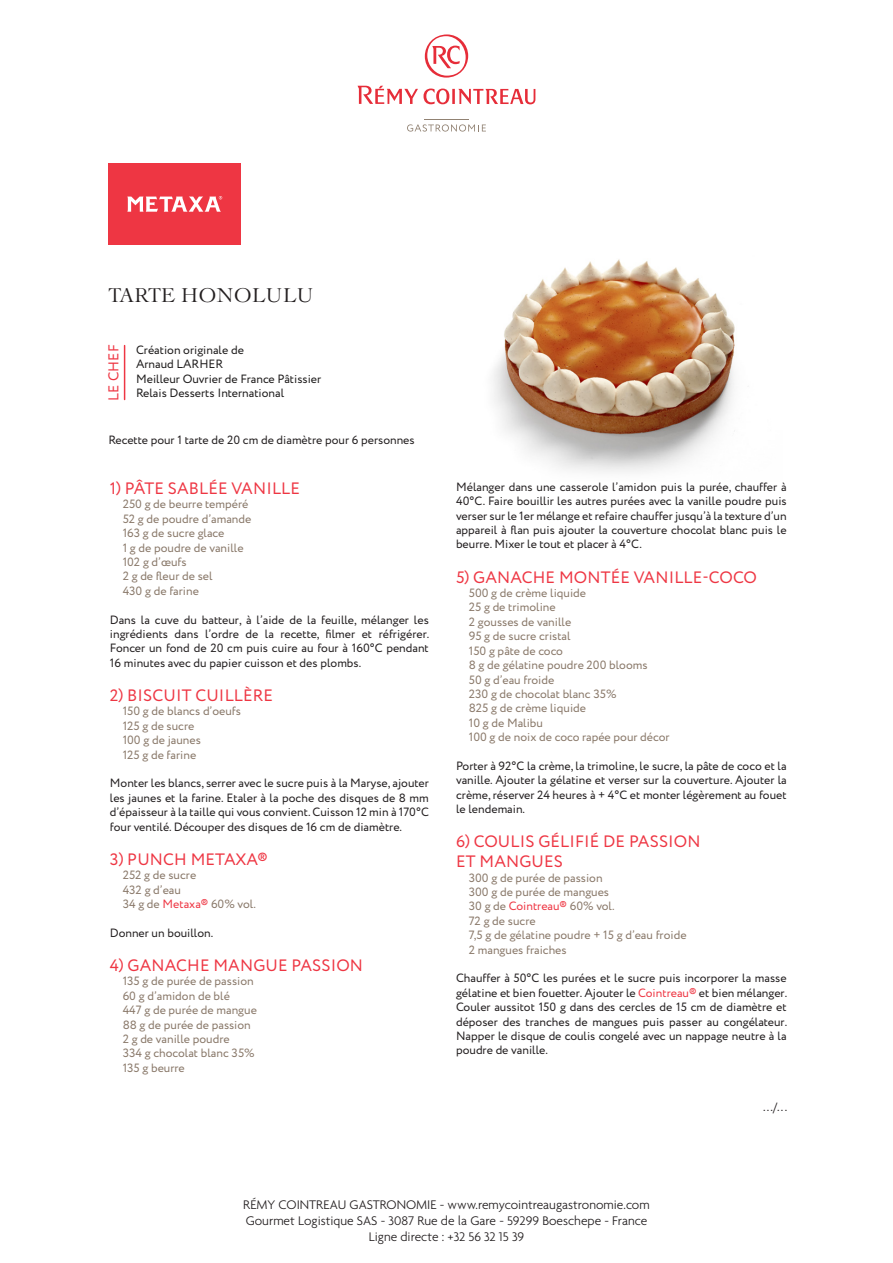
<style>
.page{position:relative;width:893px;height:1263px;background:#fff}
.page>*{position:absolute;margin:0;border:0;box-sizing:border-box;transform-origin:0 0}
.TITRE_RECETTE{font:19.5px "Le Cochin BQ";letter-spacing:.01em;color:#231f20}
.TITRE_PARAGRAPHE{font:16.5px "Circe";letter-spacing:.01em;color:#ee3643}
.t1{font:14.25px "Circe";letter-spacing:.01em;color:#ee3643}
.t2{font:300 13.5px/16.2px "Agenda";color:#231f20;text-align:center}
.TEXTE{font:12px/14.4px "Circe";color:#231f20;text-align:justify}
.INGREDIENTS{font:12px "Circe";color:#897869}
.CHEF{font:12px "Circe";color:#1e1c1c}
.s1{color:#ee3643}
</style>
<div class="page">
<svg style="left:358px;top:86px;width:177px;height:18px"></svg>
<svg style="left:425px;top:34px;width:43px;height:44px"></svg>
<hr style="left:424px;top:119px;width:45px;height:1px;background:#918273">
<svg style="left:407px;top:124px;width:79px;height:8px"></svg>
<hr style="left:124px;top:346px;width:1px;height:53px;background:#ee3643">
<img style="left:493px;top:259px;width:242px;height:213px">
<div style="left:108px;top:164px;width:133px;height:81px;background:#ee3643"></div>
<svg style="left:127px;top:196px;width:95px;height:16px"></svg>
<p class="TITRE_RECETTE" style="left:108px;top:284px;width:206px">TARTE HONOLULU</p>
<p class="t1" style="left:104px;top:400px;width:58px;rotate:-90deg">LE CHEF</p>
<p class="CHEF" style="left:136px;top:342px;width:109px">Création originale de</p>
<p class="CHEF" style="left:136px;top:356px;width:89px">Arnaud LARHER</p>
<p class="CHEF" style="left:136px;top:370px;width:187px">Meilleur Ouvrier de France Pâtissier</p>
<p class="CHEF" style="left:136px;top:385px;width:150px">Relais Desserts International</p>
<p class="TEXTE" style="left:108px;top:433px;width:308px">Recette pour 1 tarte de 20 cm de diamètre pour 6 personnes</p>
<p class="TITRE_PARAGRAPHE" style="left:110px;top:477px;width:192px">1) PÂTE SABLÉE VANILLE</p>
<p class="INGREDIENTS" style="left:123px;top:496px;width:127px">250 g de beurre tempéré</p>
<p class="INGREDIENTS" style="left:123px;top:511px;width:130px">52 g de poudre d’amande</p>
<p class="INGREDIENTS" style="left:123px;top:525px;width:103px">163 g de sucre glace</p>
<p class="INGREDIENTS" style="left:123px;top:539px;width:122px">1 g de poudre de vanille</p>
<p class="INGREDIENTS" style="left:123px;top:554px;width:65px">102 g d’œufs</p>
<p class="INGREDIENTS" style="left:123px;top:568px;width:91px">2 g de fleur de sel</p>
<p class="INGREDIENTS" style="left:123px;top:583px;width:78px">430 g de farine</p>
<p class="TEXTE" style="left:110px;top:613px;width:321px">Dans la cuve du batteur, à l’aide de la feuille, mélanger les ingrédients dans l’ordre de la recette, filmer et réfrigérer.<br>Foncer un fond de 20 cm puis cuire au four à 160°C pendant 16 minutes avec du papier cuisson et des plombs.</p>
<p class="TITRE_PARAGRAPHE" style="left:110px;top:684px;width:165px">2) BISCUIT CUILLÈRE</p>
<p class="INGREDIENTS" style="left:123px;top:703px;width:120px">150 g de blancs d’oeufs</p>
<p class="INGREDIENTS" style="left:123px;top:718px;width:73px">125 g de sucre</p>
<p class="INGREDIENTS" style="left:123px;top:732px;width:80px">100 g de jaunes</p>
<p class="INGREDIENTS" style="left:123px;top:746px;width:75px">125 g de farine</p>
<p class="TEXTE" style="left:110px;top:776px;width:320px">Monter les blancs, serrer avec le sucre puis à la Maryse, ajouter les jaunes et la farine. Etaler à la poche des disques de 8 mm d’épaisseur à la taille qui vous convient. Cuisson 12 min à 170°C four ventilé. Découper des disques de 16 cm de diamètre.</p>
<p class="TITRE_PARAGRAPHE" style="left:110px;top:848px;width:159px">3) PUNCH METAXA®</p>
<p class="INGREDIENTS" style="left:123px;top:867px;width:75px">252 g de sucre</p>
<p class="INGREDIENTS" style="left:123px;top:881px;width:60px">432 g d’eau</p>
<p class="INGREDIENTS" style="left:123px;top:896px;width:135px">34 g de <span class="s1">Metaxa®</span> 60% vol.</p>
<p class="TEXTE" style="left:110px;top:926px;width:105px">Donner un bouillon.</p>
<p class="TITRE_PARAGRAPHE" style="left:110px;top:954px;width:255px">4) GANACHE MANGUE PASSION</p>
<p class="INGREDIENTS" style="left:123px;top:973px;width:133px">135 g de purée de passion</p>
<p class="INGREDIENTS" style="left:123px;top:988px;width:109px">60 g d’amidon de blé</p>
<p class="INGREDIENTS" style="left:123px;top:1002px;width:136px">447 g de purée de mangue</p>
<p class="INGREDIENTS" style="left:123px;top:1016px;width:130px">88 g de purée de passion</p>
<p class="INGREDIENTS" style="left:123px;top:1031px;width:109px">2 g de vanille poudre</p>
<p class="INGREDIENTS" style="left:123px;top:1045px;width:134px">334 g chocolat blanc 35%</p>
<p class="INGREDIENTS" style="left:123px;top:1060px;width:64px">135 g beurre</p>
<p class="TEXTE" style="left:456px;top:480px;width:332px">Mélanger dans une casserole l’amidon puis la purée, chauffer à 40°C. Faire bouillir les autres purées avec la vanille poudre puis verser sur le 1er mélange et refaire chauffer jusqu’à la texture d’un appareil à flan puis ajouter la couverture chocolat blanc puis le beurre. Mixer le tout et placer à 4°C.</p>
<p class="TITRE_PARAGRAPHE" style="left:456px;top:566px;width:302px">5) GANACHE MONTÉE VANILLE-COCO</p>
<p class="INGREDIENTS" style="left:469px;top:585px;width:119px">500 g de crème liquide</p>
<p class="INGREDIENTS" style="left:469px;top:599px;width:88px">25 g de trimoline</p>
<p class="INGREDIENTS" style="left:469px;top:614px;width:104px">2 gousses de vanille</p>
<p class="INGREDIENTS" style="left:469px;top:628px;width:103px">95 g de sucre cristal</p>
<p class="INGREDIENTS" style="left:469px;top:643px;width:96px">150 g pâte de coco</p>
<p class="INGREDIENTS" style="left:469px;top:657px;width:180px">8 g de gélatine poudre 200 blooms</p>
<p class="INGREDIENTS" style="left:469px;top:671px;width:87px">50 g d’eau froide</p>
<p class="INGREDIENTS" style="left:469px;top:686px;width:149px">230 g de chocolat blanc 35%</p>
<p class="INGREDIENTS" style="left:469px;top:700px;width:119px">825 g de crème liquide</p>
<p class="INGREDIENTS" style="left:469px;top:715px;width:76px">10 g de Malibu</p>
<p class="INGREDIENTS" style="left:469px;top:729px;width:202px">100 g de noix de coco rapée pour décor</p>
<p class="TEXTE" style="left:456px;top:759px;width:332px">Porter à 92°C la crème, la trimoline, le sucre, la pâte de coco et la vanille. Ajouter la gélatine et verser sur la couverture. Ajouter la crème, réserver 24 heures à + 4°C et monter légèrement au fouet le lendemain.</p>
<p class="TITRE_PARAGRAPHE" style="left:456px;top:831px;width:246px">6) COULIS GÉLIFIÉ DE PASSION</p>
<p class="TITRE_PARAGRAPHE" style="left:456px;top:850px;width:108px">ET MANGUES</p>
<p class="INGREDIENTS" style="left:469px;top:869px;width:135px">300 g de purée de passion</p>
<p class="INGREDIENTS" style="left:469px;top:884px;width:142px">300 g de purée de mangues</p>
<p class="INGREDIENTS" style="left:469px;top:898px;width:147px">30 g de <span class="s1">Cointreau®</span> 60% vol.</p>
<p class="INGREDIENTS" style="left:469px;top:913px;width:68px">72 g de sucre</p>
<p class="INGREDIENTS" style="left:469px;top:927px;width:219px">7,5 g de gélatine poudre + 15 g d’eau froide</p>
<p class="INGREDIENTS" style="left:469px;top:941px;width:99px">2 mangues fraiches</p>
<p class="TEXTE" style="left:456px;top:971px;width:333px">Chauffer à 50°C les purées et le sucre puis incorporer la masse gélatine et bien fouetter. Ajouter le <span class="s1">Cointreau®</span> et bien mélanger.<br>Couler aussitot 150 g dans des cercles de 15 cm de diamètre et déposer des tranches de mangues puis passer au congélateur.<br>Napper le disque de coulis congelé avec un nappage neutre à la poudre de vanille.</p>
<p class="TEXTE" style="left:763px;top:1100px;width:26px">.../...</p>
<p class="t2" style="left:243px;top:1196px;width:408px">RÉMY COINTREAU GASTRONOMIE - www.remycointreaugastronomie.com<br>Gourmet Logistique SAS - 3087 Rue de la Gare - 59299 Boeschepe - France<br>Ligne directe : +32 56 32 15 39</p>
</div>
